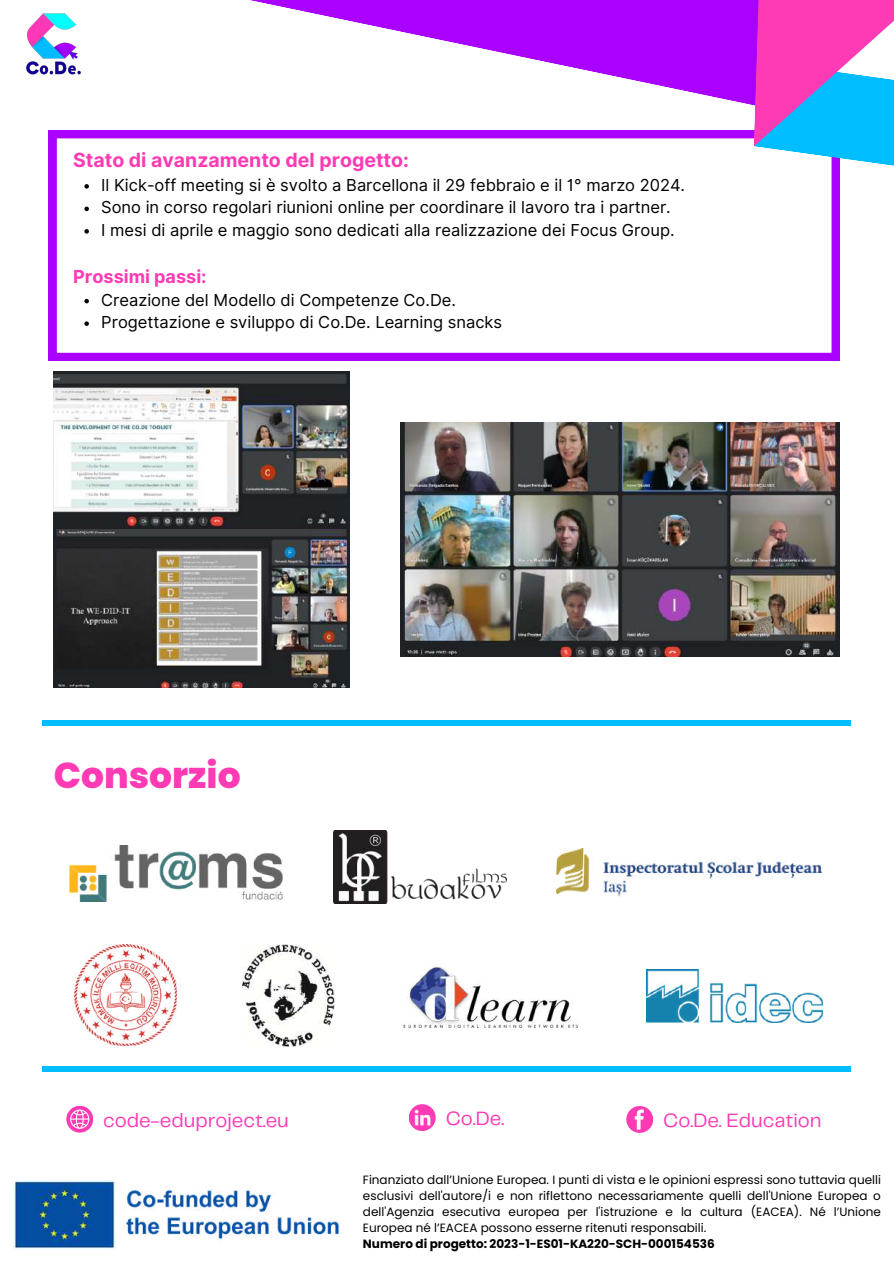
<style>
.page{position:relative;width:894px;height:1264px;background:#fff}
.page>*{position:absolute;margin:0;border:0;box-sizing:border-box;transform-origin:0 0}
.t1{font:800 36px "Poppins";color:#fe3ab5}
.t2{font:19.95px "Telegraf";color:#fe3ab5}
.t3{font:700 19.5px "Inter";color:#fe3ab5}
.t4{font:700 18px "Inter";color:#fe3ab5}
.t5{font:16.5px/22.5px "Inter";color:#000}
.t6{font:12px/16px "Poppins";color:#000;text-align:justify}
.t7{font:700 12px "Poppins";color:#000}
</style>
<div class="page">
<img style="left:243px;top:944px;width:91px;height:102px">
<img style="left:334px;top:830px;width:172px;height:74px">
<img style="left:403px;top:966px;width:175px;height:61px">
<img style="left:646px;top:969px;width:176px;height:53px">
<img style="left:70px;top:845px;width:212px;height:56px">
<img style="left:75px;top:944px;width:101px;height:101px">
<img style="left:556px;top:848px;width:265px;height:49px">
<div style="left:43px;top:1065px;width:807px;height:6px;background:#00bdff"></div>
<div style="left:408px;top:1104px;width:27px;height:27px;background:#fe3ab5;border-radius:50%"></div>
<img style="left:408px;top:1108px;width:28px;height:18px">
<div style="left:626px;top:1105px;width:27px;height:27px;background:#fe3ab5;border-radius:50%"></div>
<svg style="left:634px;top:1109px;width:9px;height:20px"></svg>
<svg style="left:66px;top:1105px;width:27px;height:27px"></svg>
<svg style="left:70px;top:1109px;width:19px;height:19px"></svg>
<img style="left:13px;top:1180px;width:327px;height:69px">
<div style="left:43px;top:720px;width:807px;height:6px;background:#00bdff"></div>
<svg style="left:49px;top:130px;width:790px;height:231px"></svg>
<svg style="left:250px;top:0;width:503px;height:105px"></svg>
<svg style="left:753px;top:0;width:140px;height:184px"></svg>
<img style="left:26px;top:13px;width:55px;height:62px">
<img style="left:54px;top:372px;width:295px;height:315px">
<svg style="left:84px;top:184px;width:5px;height:5px"></svg>
<svg style="left:84px;top:207px;width:5px;height:4px"></svg>
<svg style="left:84px;top:229px;width:5px;height:5px"></svg>
<svg style="left:84px;top:299px;width:5px;height:4px"></svg>
<svg style="left:84px;top:321px;width:5px;height:5px"></svg>
<img style="left:400px;top:422px;width:439px;height:234px">
<h3 class="t3" style="left:73px;top:148px;width:337px">Stato di avanzamento del progetto:</h3>
<h3 class="t5" style="left:101px;top:174px;width:585px">Il Kick-off meeting si è svolto a Barcellona il 29 febbraio e il 1° marzo 2024.<br>Sono in corso regolari riunioni online per coordinare il lavoro tra i partner.<br>I mesi di aprile e maggio sono dedicati alla realizzazione dei Focus Group.</h3>
<h3 class="t4" style="left:73px;top:266px;width:135px">Prossimi passi:</h3>
<h3 class="t5" style="left:101px;top:288px;width:402px">Creazione del Modello di Competenze Co.De.<br>Progettazione e sviluppo di Co.De. Learning snacks</h3>
<h1 class="t1" style="left:54px;top:750px;width:188px">Consorzio</h1>
<h2 class="t2" style="left:103px;top:1111px;width:187px">code-eduproject.eu</h2>
<h2 class="t2" style="left:445px;top:1109px;width:60px">Co.De.</h2>
<h2 class="t2" style="left:663px;top:1111px;width:160px">Co.De. Education</h2>
<p class="t6" style="left:363px;top:1171px;width:519px">Finanziato dall’Unione Europea. I punti di vista e le opinioni espressi sono tuttavia quelli esclusivi dell'autore/i e non riflettono necessariamente quelli dell'Unione Europea o dell'Agenzia esecutiva europea per l'istruzione e la cultura (EACEA). Né l’Unione Europea né l’EACEA possono esserne ritenuti responsabili.</p>
<p class="t7" style="left:363px;top:1235px;width:353px">Numero di progetto: 2023-1-ES01-KA220-SCH-000154536</p>
</div>
